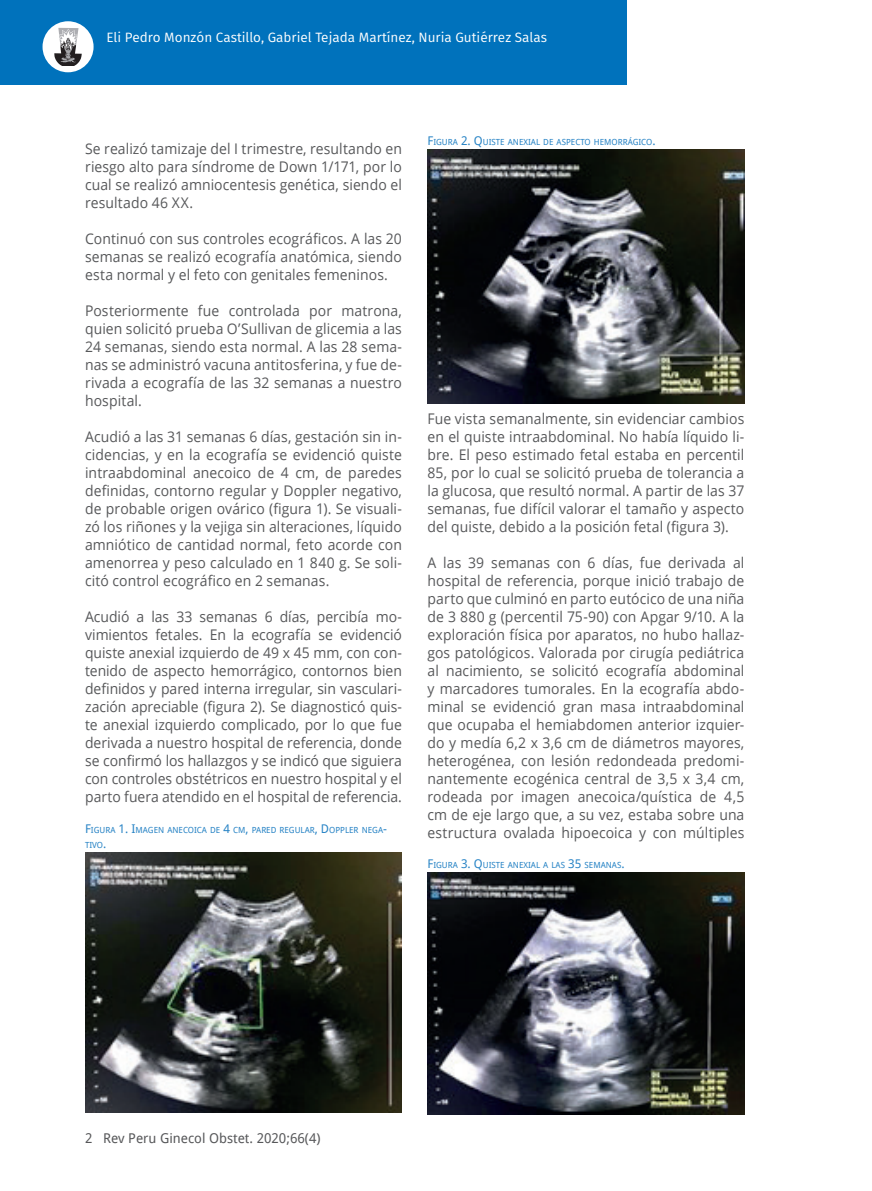
<style>
.page{position:relative;width:872px;height:1191px;background:#fff}
.page>*{position:absolute;margin:0;border:0;box-sizing:border-box;transform-origin:0 0}
.t1{font:14.7px/18px "Open Sans";letter-spacing:.005em;color:#57585a;text-align:justify;scale:.95 1}
.t2{font:13.5px "Fira Sans";color:#fff}
.t3{font:13.5px "Droid Sans";color:#57585a}
.t4{font:8.4px/15px "Droid Sans";color:#2783c5}
.s1{font-size:12px}
</style>
<div class="page">
<div style="left:0;top:0;width:626px;height:85px;background:#0072bc"></div>
<div style="left:43px;top:21px;width:51px;height:51px;background:#fff;border-radius:50%"></div>
<svg style="left:54px;top:28px;width:28px;height:38px"></svg>
<img style="left:427px;top:872px;width:317px;height:242px">
<img style="left:427px;top:149px;width:317px;height:254px">
<img style="left:85px;top:852px;width:317px;height:261px">
<p class="t2" style="left:106px;top:28px;width:442px">Eli Pedro Monzón Castillo, Gabriel Tejada Martínez, Nuria Gutiérrez Salas</p>
<p class="t1" style="left:85px;top:139px;width:335px">Se realizó tamizaje del I trimestre, resultando en riesgo alto para síndrome de Down 1/171, por lo cual se realizó amniocentesis genética, siendo el resultado 46 XX.</p>
<p class="t1" style="left:85px;top:229px;width:335px">Continuó con sus controles ecográficos. A las 20 semanas se realizó ecografía anatómica, siendo esta normal y el feto con genitales femeninos.</p>
<p class="t1" style="left:85px;top:301px;width:335px">Posteriormente fue controlada por matrona, quien solicitó prueba O’Sullivan de glicemia a las 24 semanas, siendo esta normal. A las 28 sema&shy;nas se administró vacuna antitosferina, y fue de&shy;rivada a ecografía de las 32 semanas a nuestro hospital.</p>
<p class="t1" style="left:85px;top:427px;width:335px">Acudió a las 31 semanas 6 días, gestación sin in&shy;cidencias, y en la ecografía se evidenció quiste intraabdominal anecoico de 4 cm, de paredes definidas, contorno regular y Doppler negativo, de probable origen ovárico (figura 1). Se visuali&shy;zó los riñones y la vejiga sin alteraciones, líquido amniótico de cantidad normal, feto acorde con amenorrea y peso calculado en 1 840 g. Se soli&shy;citó control ecográfico en 2 semanas.</p>
<p class="t1" style="left:85px;top:607px;width:335px">Acudió a las 33 semanas 6 días, percibía mo&shy;vimientos fetales. En la ecografía se evidenció quiste anexial izquierdo de 49 x 45 mm, con con&shy;tenido de aspecto hemorrágico, contornos bien definidos y pared interna irregular, sin vasculari&shy;zación apreciable (figura 2). Se diagnosticó quis&shy;te anexial izquierdo complicado, por lo que fue derivada a nuestro hospital de referencia, donde se confirmó los hallazgos y se indicó que siguiera con controles obstétricos en nuestro hospital y el parto fuera atendido en el hospital de referencia.</p>
<p class="t4" style="left:85px;top:822px;width:303px"><span class="s1">F</span>IGURA <span class="s1">1. I</span>MAGEN ANECOICA DE <span class="s1">4</span> CM<span class="s1">,</span> PARED REGULAR<span class="s1">, D</span>OPPLER NEGA<span class="s1">-<br></span>TIVO<span class="s1">.</span></p>
<p class="t4" style="left:427px;top:134px;width:230px"><span class="s1">F</span>IGURA <span class="s1">2. Q</span>UISTE ANEXIAL DE ASPECTO HEMORRÁGICO<span class="s1">.</span></p>
<p class="t1" style="left:427px;top:409px;width:335px">Fue vista semanalmente, sin evidenciar cambios en el quiste intraabdominal. No había líquido li&shy;bre. El peso estimado fetal estaba en percentil 85, por lo cual se solicitó prueba de tolerancia a la glucosa, que resultó normal. A partir de las 37 semanas, fue difícil valorar el tamaño y aspecto del quiste, debido a la posición fetal (figura 3).</p>
<p class="t1" style="left:427px;top:553px;width:335px">A las 39 semanas con 6 días, fue derivada al hospital de referencia, porque inició trabajo de parto que culminó en parto eutócico de una niña de 3 880 g (percentil 75-90) con Apgar 9/10. A la exploración física por aparatos, no hubo hallaz&shy;gos patológicos. Valorada por cirugía pediátrica al nacimiento, se solicitó ecografía abdominal y marcadores tumorales. En la ecografía abdo&shy;minal se evidenció gran masa intraabdominal que ocupaba el hemiabdomen anterior izquier&shy;do y medía 6,2 x 3,6 cm de diámetros mayores, heterogénea, con lesión redondeada predomi&shy;nantemente ecogénica central de 3,5 x 3,4 cm, rodeada por imagen anecoica/quística de 4,5 cm de eje largo que, a su vez, estaba sobre una estructura ovalada hipoecoica y con múltiples</p>
<p class="t4" style="left:427px;top:857px;width:199px"><span class="s1">F</span>IGURA <span class="s1">3. Q</span>UISTE ANEXIAL A LAS <span class="s1">35</span> SEMANAS<span class="s1">.</span></p>
<p class="t3" style="left:85px;top:1128px;width:237px">2 Rev Peru Ginecol Obstet. 2020;66(4)</p>
</div>
